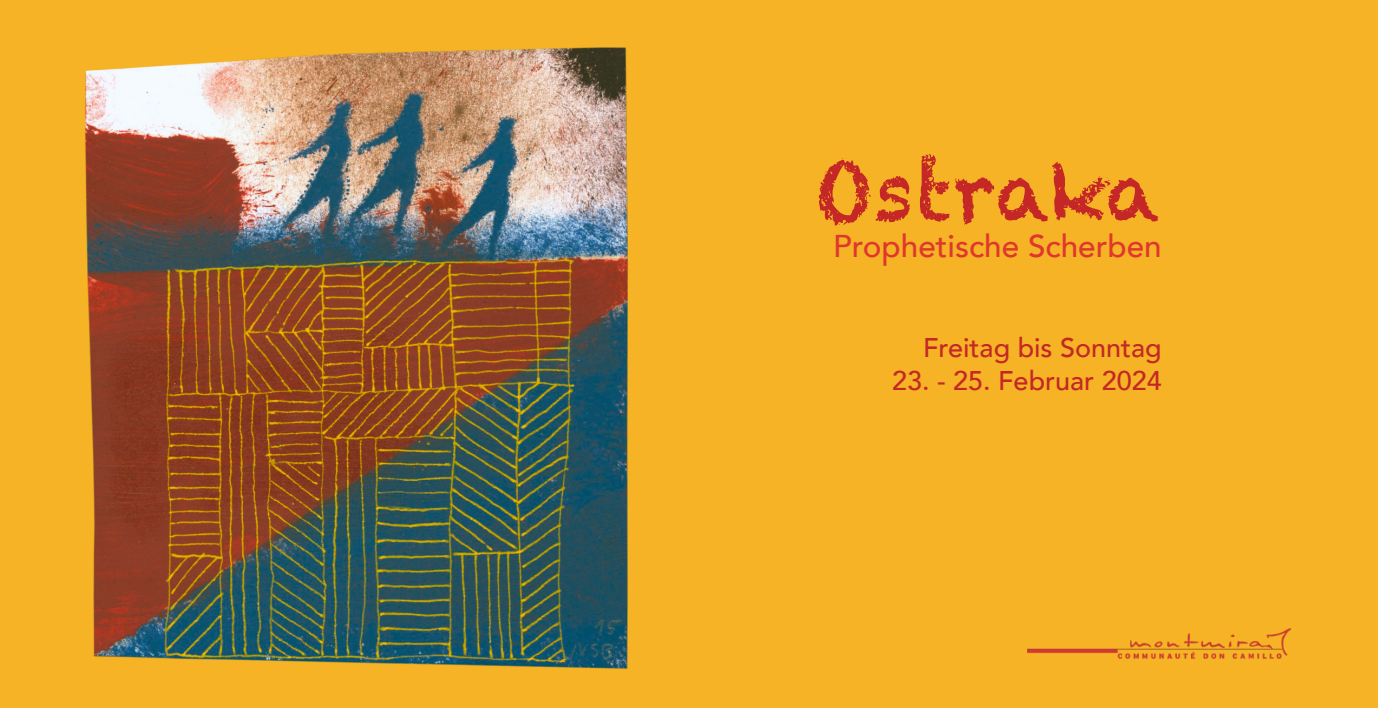
<style>
.page{position:relative;width:1378px;height:708px;background:#f5b325}
.page>*{position:absolute;margin:0;border:0;box-sizing:border-box;transform-origin:0 0}
.t1{font:81px "Chalkduster";color:#c42726}
.t2{font:500 31.5px "Avenir";color:#df372d}
.t3{font:500 27px "Avenir";color:#c42726}
</style>
<div class="page">
<img style="left:1027px;top:629px;width:263px;height:30px">
<img style="left:85px;top:47px;width:543px;height:622px">
<h1 class="t1" style="left:814px;top:140px;width:349px">Ostraka</h1>
<p class="t2" style="left:833px;top:226px;width:330px">Prophetische Scherben</p>
<p class="t3" style="left:923px;top:330px;width:240px">Freitag bis Sonntag</p>
<p class="t3" style="left:892px;top:363px;width:271px">23. - 25. Februar 2024</p>
</div>
